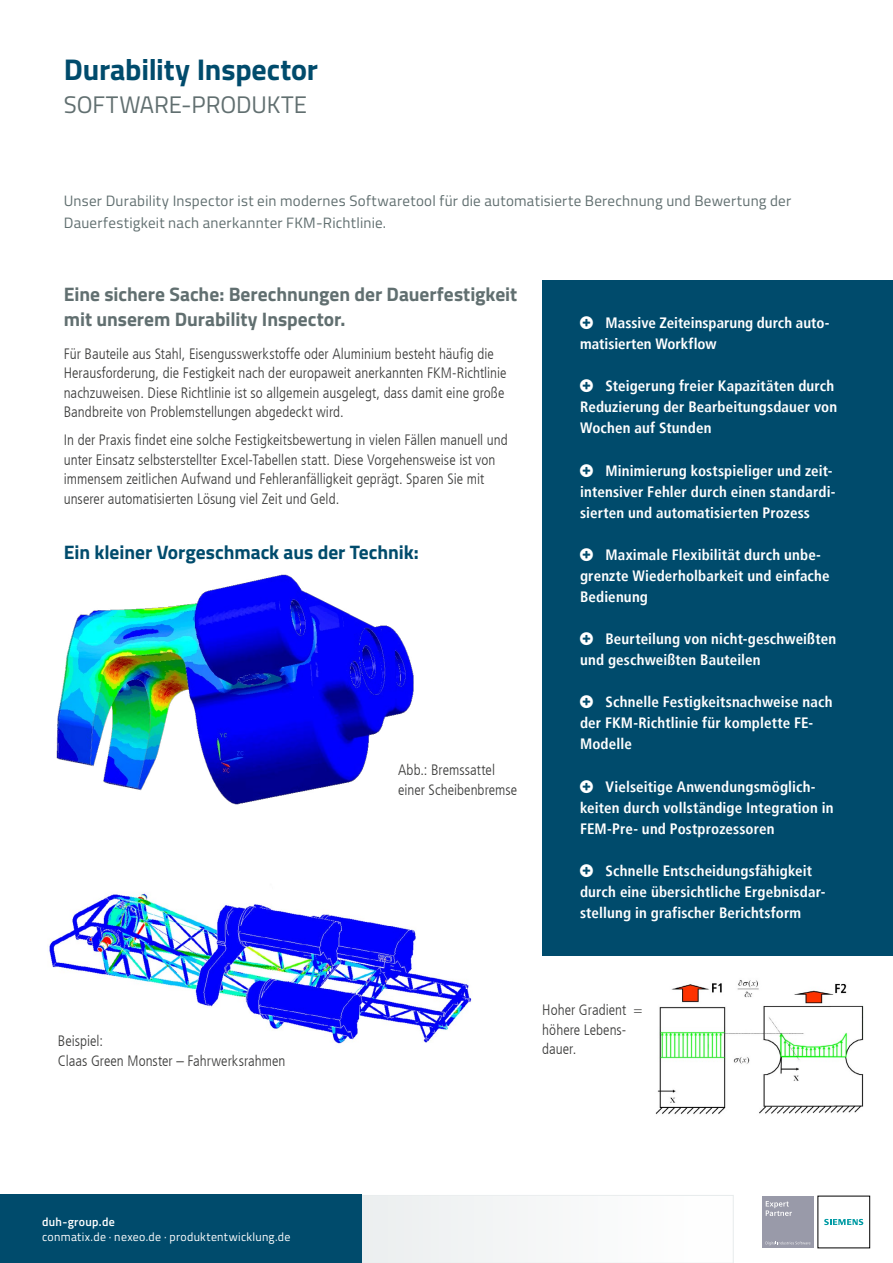
<style>
.page{position:relative;width:893px;height:1263px;background:#fff}
.page>*{position:absolute;margin:0;border:0;box-sizing:border-box;transform-origin:0 0}
.t1{font:700 30px "Titillium";letter-spacing:-.005em;color:#004b6c}
.t2{font:24px "Titillium";letter-spacing:-.005em;color:#616f70}
.t3{font:700 19.5px/25.5px "Titillium Web";color:#616f70}
.t4{font:700 19.5px "Titillium Web";letter-spacing:-.005em;color:#004b6c}
.t5{font:700 condensed 15px/21px "Frutiger";letter-spacing:.01em;color:#fff}
.t6{font:300 condensed 15px/19.5px "Frutiger";color:#3c3c3b}
.t7{font:15px/22.5px "Titillium";letter-spacing:.015em;color:#616f70}
.t8{font:12px "Titillium";letter-spacing:.025em;color:#fff}
.t9{font:600 12px "Titillium";letter-spacing:.025em;color:#fff}
</style>
<div class="page">
<svg style="left:362px;top:1195px;width:372px;height:68px"></svg>
<div style="left:0;top:1194px;width:362px;height:69px;background:#004b6c"></div>
<svg style="left:824px;top:1219px;width:39px;height:6px"></svg>
<div style="left:762px;top:1196px;width:52px;height:52px;background:#999aa9"></div>
<svg style="left:766px;top:1201px;width:26px;height:15px"></svg>
<svg style="left:766px;top:1241px;width:44px;height:4px"></svg>
<div style="left:542px;top:280px;width:351px;height:676px;background:#004b6c"></div>
<img style="left:49px;top:893px;width:423px;height:151px">
<img style="left:56px;top:574px;width:358px;height:231px">
<img style="left:655px;top:980px;width:209px;height:135px">
<h1 class="t1" style="left:64px;top:46px;width:256px">Durability Inspector</h1>
<h2 class="t2" style="left:64px;top:87px;width:245px">SOFTWARE-PRODUKTE</h2>
<p class="t7" style="left:64px;top:188px;width:729px">Unser Durability Inspector ist ein modernes Softwaretool für die automatisierte Berechnung und Bewertung der<br>Dauerfestigkeit nach anerkannter FKM-Richtlinie.</p>
<h3 class="t3" style="left:64px;top:280px;width:455px">Eine sichere Sache: Berechnungen der Dauerfestigkeit mit unserem Durability Inspector.</h3>
<p class="t6" style="left:64px;top:344px;width:444px">Für Bauteile aus Stahl, Eisengusswerkstoffe oder Aluminium besteht häufig die Herausforderung, die Festigkeit nach der europaweit anerkannten FKM-Richtlinie nachzuweisen. Diese Richtlinie ist so allgemein ausgelegt, dass damit eine große Bandbreite von Problemstellungen abgedeckt wird.</p>
<p class="t6" style="left:64px;top:430px;width:446px">In der Praxis findet eine solche Festigkeitsbewertung in vielen Fällen manuell und unter Einsatz selbsterstellter Excel-Tabellen statt. Diese Vorgehensweise ist von immensem zeitlichen Aufwand und Fehleranfälligkeit geprägt. Sparen Sie mit unserer automatisierten Lösung viel Zeit und Geld.</p>
<h3 class="t4" style="left:64px;top:537px;width:357px">Ein kleiner Vorgeschmack aus der Technik:</h3>
<p class="t6" style="left:398px;top:760px;width:121px">Abb.: Bremssattel einer Scheibenbremse</p>
<p class="t5" style="left:580px;top:312px;width:251px">● Massive Zeiteinsparung durch auto&shy;matisierten Workflow</p>
<p class="t5" style="left:580px;top:376px;width:259px">● Steigerung freier Kapazitäten durch<br>Reduzierung der Bearbeitungsdauer von<br>Wochen auf Stunden</p>
<p class="t5" style="left:580px;top:460px;width:257px">● Minimierung kostspieliger und zeit&shy;intensiver Fehler durch einen standardi&shy;sierten und automatisierten Prozess</p>
<p class="t5" style="left:580px;top:544px;width:251px">● Maximale Flexibilität durch unbe&shy;grenzte Wiederholbarkeit und einfache<br>Bedienung</p>
<p class="t5" style="left:580px;top:628px;width:258px">● Beurteilung von nicht-geschweißten und geschweißten Bauteilen</p>
<p class="t5" style="left:580px;top:692px;width:254px">● Schnelle Festigkeitsnachweise nach der FKM-Richtlinie für komplette FE-<br>Modelle</p>
<p class="t5" style="left:580px;top:776px;width:255px">● Vielseitige Anwendungsmöglich&shy;keiten durch vollständige Integration in<br>FEM-Pre- und Postprozessoren</p>
<p class="t5" style="left:580px;top:860px;width:247px">● Schnelle Entscheidungsfähigkeit durch eine übersichtliche Ergebnisdar&shy;stellung in grafischer Berichtsform</p>
<p class="t6" style="left:58px;top:1031px;width:229px">Beispiel:<br>Claas Green Monster – Fahrwerksrahmen</p>
<p class="t6" style="left:542px;top:1000px;width:102px">Hoher Gradient = höhere Lebens&shy;dauer.</p>
<p class="t9" style="left:42px;top:1212px;width:74px">duh-group.de</p>
<p class="t8" style="left:42px;top:1227px;width:250px">conmatix.de · nexeo.de · produktentwicklung.de</p>
</div>
